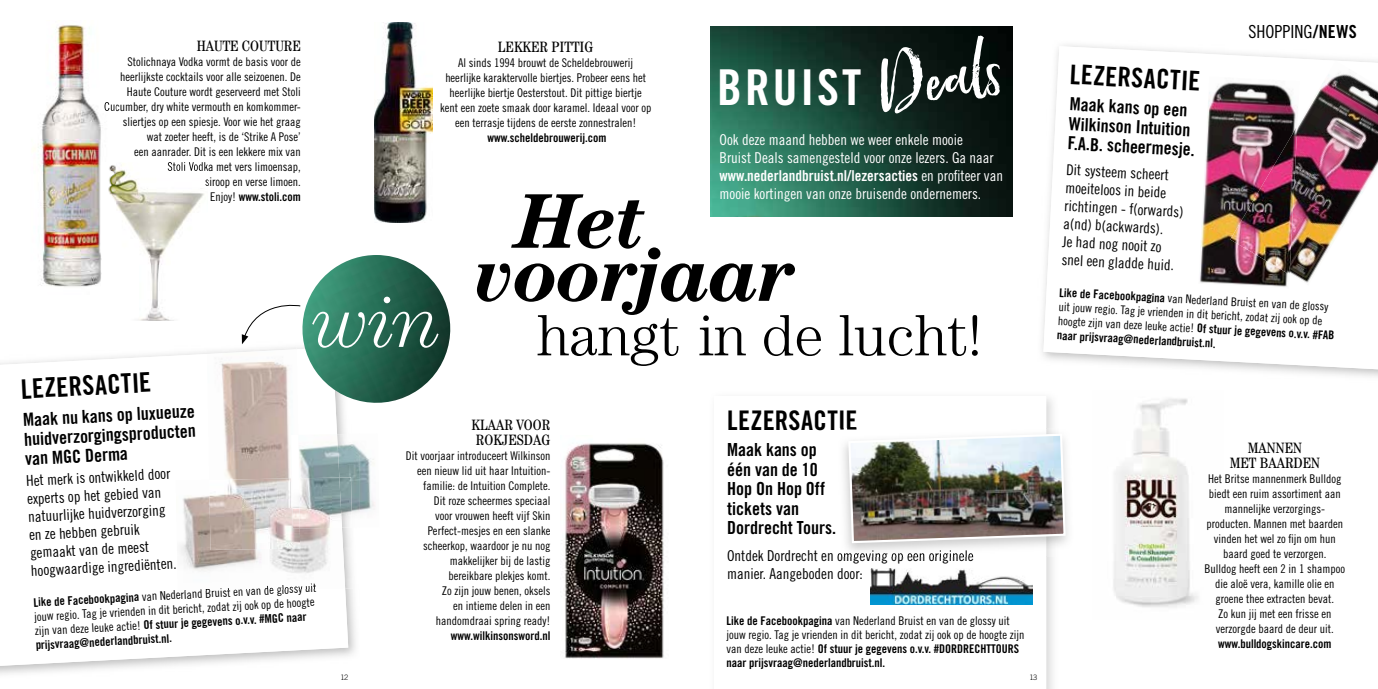
<style>
.page{position:relative;width:1378px;height:689px;background:#fff}
.page>*{position:absolute;margin:0;border:0;box-sizing:border-box;transform-origin:0 0}
.t1{font:94.8px "Hello Sunshine";color:#fff}
.t2{font:italic 700 77.55px "Century Std";letter-spacing:-.02em;color:#000}
.t3{font:italic 300 73.05px "Century LT";color:#fff}
.t4{font:300 58.5px "Century Std";color:#000}
.t5{font:49.5px "Trade Gothic LT Std Bd Cn 20";letter-spacing:.06em;color:#fff}
.t6{font:27px "Trade Gothic LT Std Bd Cn 20";letter-spacing:.01em;color:#000}
.t7{font:18px/19.5px "Trade Gothic LT Std Bd Cn 20";color:#000}
.t8{font:18px "Trade Gothic LT Std Cn 18";color:#000}
.t9{font:15px/18px "Trade Gothic LT Std Cn 18";color:#000}
.t10{font:15px/18px "Trade Gothic LT Std Cn 18";color:#fff}
.t11{font:condensed 15px/15px "Century LT";color:#000}
.t12{font:15px "Trade Gothic LT Std Bd Cn 20";color:#fff}
.t13{font:12px/15px "Trade Gothic LT Std Cn 18";color:#000}
.t14{font:12px/14.2px "Trade Gothic LT Std Bd Cn 20";color:#000}
.t15{font:300 7.5px "Trade Gothic LT Std";color:#000}
.s1{font-family:"Trade Gothic LT Std Cn 18"}
.s2{font-size:78.75px}
.s3{font-family:"Trade Gothic LT Std Bd Cn 20"}
</style>
<div class="page">
<svg style="left:0;top:347px;width:348px;height:319px"></svg>
<img style="left:292px;top:255px;width:159px;height:158px">
<svg style="left:242px;top:299px;width:59px;height:45px"></svg>
<img style="left:207px;top:348px;width:90px;height:1px">
<img style="left:207px;top:349px;width:91px;height:131px">
<img style="left:337px;top:433px;width:38px;height:94px">
<img style="left:291px;top:434px;width:48px;height:44px">
<img style="left:345px;top:527px;width:8px;height:61px">
<img style="left:176px;top:480px;width:169px;height:110px">
<img style="left:178px;top:583px;width:138px;height:8px">
<img style="left:209px;top:478px;width:91px;height:72px">
<img style="left:342px;top:477px;width:10px;height:51px">
<img style="left:292px;top:477px;width:50px;height:51px">
<img style="left:565px;top:443px;width:99px;height:216px">
<img style="left:374px;top:23px;width:58px;height:200px">
<img style="left:33px;top:25px;width:68px;height:262px">
<svg style="left:104px;top:102px;width:12px;height:9px"></svg>
<img style="left:116px;top:163px;width:88px;height:157px">
<img style="left:168px;top:162px;width:40px;height:11px">
<svg style="left:205px;top:179px;width:3px;height:7px"></svg>
<img style="left:101px;top:165px;width:15px;height:109px">
<img style="left:1113px;top:398px;width:85px;height:209px">
<svg style="left:1043px;top:46px;width:335px;height:323px"></svg>
<img style="left:1289px;top:61px;width:89px;height:224px">
<img style="left:1198px;top:76px;width:101px;height:212px">
<img style="left:1230px;top:126px;width:67px;height:148px">
<img style="left:871px;top:568px;width:161px;height:37px">
<img style="left:838px;top:550px;width:135px;height:6px">
<img style="left:840px;top:428px;width:227px;height:116px">
<img style="left:710px;top:26px;width:303px;height:190px">
<p class="t11" style="left:197px;top:38px;width:106px">HAUTE COUTURE</p>
<p class="t13" style="left:104px;top:54px;width:198px;text-align:right">Stolichnaya Vodka vormt de basis voor de heerlijkste cocktails voor alle seizoenen. De Haute Couture wordt geserveerd met Stoli Cucumber, dry white vermouth en komkommer&shy;sliertjes op een spiesje. Voor wie het graag<br>wat zoeter heeft, is de ‘Strike A Pose’<br>een aanrader. Dit is een lekkere mix van<br>Stoli Vodka met vers limoensap,<br>siroop en verse limoen.</p>
<p class="t14" style="left:210px;top:189px;width:92px"><span class="s1">Enjoy!</span> www.stoli.com</p>
<h3 class="t6" style="left:20px;top:373px;width:132px;rotate:-3deg">LEZERSACTIE</h3>
<h1 class="t1" style="left:870px;top:33px;width:125px;rotate:-9deg">Deal<span class="s2">s</span></h1>
<p class="t11" style="left:498px;top:39px;width:97px">LEKKER PITTIG</p>
<p class="t13" style="left:440px;top:55px;width:213px;text-align:center">Al sinds 1994 brouwt de Scheldebrouwerij heerlijke karaktervolle biertjes. Probeer eens het heerlijke biertje Oesterstout. Dit pittige biertje kent een zoete smaak door karamel. Ideaal voor op een terrasje tijdens de eerste zonnestralen!</p>
<p class="t14" style="left:487px;top:130px;width:120px">www.scheldebrouwerij.com</p>
<h3 class="t5" style="left:717px;top:57px;width:145px">BRUIST</h3>
<p class="t10" style="left:719px;top:130px;width:276px">Ook deze maand hebben we weer enkele mooie<br>Bruist Deals samengesteld voor onze lezers. Ga naar</p>
<p class="t12" style="left:719px;top:166px;width:285px">www.nederlandbruist.nl/lezersacties <span class="s1">en profiteer van</span></p>
<p class="t10" style="left:719px;top:184px;width:263px">mooie kortingen van onze bruisende ondernemers.</p>
<h2 class="t2" style="left:516px;top:176px;width:132px">Het</h2>
<h2 class="t2" style="left:475px;top:229px;width:323px">voorjaar</h2>
<h3 class="t4" style="left:537px;top:302px;width:446px">hangt in de lucht!</h3>
<h3 class="t3" style="left:312px;top:280px;width:130px">win</h3>
<h3 class="t7" style="left:23px;top:410px;width:173px;text-align:justify;rotate:-3deg">Maak nu kans op luxueuze huidverzorgingsproducten van MGC Derma</h3>
<p class="t9" style="left:26px;top:472px;width:147px;rotate:-3deg">Het merk is ontwikkeld door experts op het gebied van natuurlijke huidverzorging en ze hebben gebruik gemaakt van de meest hoogwaardige ingrediënten.</p>
<p class="t13" style="left:33px;top:595px;width:285px;line-height:14.2px;rotate:-3deg"><span class="s3">Like de Facebookpagina</span> van Nederland Bruist en van de glossy uit jouw regio. Tag je vrienden in dit bericht, zodat zij ook op de hoogte</p>
<p class="t14" style="left:35px;top:623px;width:273px;rotate:-3deg"><span class="s1">zijn van deze leuke actie!</span> Of stuur je gegevens o.v.v. #MGC naar prijsvraag@nederlandbruist.nl.</p>
<p class="t11" style="left:471px;top:417px;width:80px">KLAAR VOOR<br>ROKJESDAG</p>
<p class="t13" style="left:406px;top:448px;width:146px;text-align:right">Dit voorjaar introduceert Wilkinson een nieuw lid uit haar Intuition&shy;familie: de Intuition Complete.<br>Dit roze scheermes speciaal<br>voor vrouwen heeft vijf Skin<br>Perfect-mesjes en een slanke scheerkop, waardoor je nu nog makkelijker bij de lastig bereikbare plekjes komt.<br>Zo zijn jouw benen, oksels<br>en intieme delen in een handomdraai spring ready!</p>
<p class="t14" style="left:451px;top:628px;width:101px">www.wilkinsonsword.nl</p>
<h3 class="t6" style="left:727px;top:403px;width:132px">LEZERSACTIE</h3>
<h3 class="t7" style="left:727px;top:440px;width:111px">Maak kans op één van de 10<br>Hop On Hop Off tickets van<br>Dordrecht Tours.</h3>
<p class="t9" style="left:727px;top:547px;width:248px">Ontdek Dordrecht en omgeving op een originele manier. Aangeboden door:</p>
<p class="t13" style="left:726px;top:613px;width:299px;line-height:14.2px"><span class="s3">Like de Facebookpagina</span> van Nederland Bruist en van de glossy uit jouw regio. Tag je vrienden in dit bericht, zodat zij ook op de hoogte zijn</p>
<p class="t14" style="left:726px;top:641px;width:294px"><span class="s1">van deze leuke actie!</span> Of stuur je gegevens o.v.v. #DORDRECHTTOURS naar prijsvraag@nederlandbruist.nl.</p>
<p class="t15" style="left:340px;top:672px;width:9px">12</p>
<p class="t15" style="left:1029px;top:672px;width:9px">13</p>
<h3 class="t6" style="left:1071px;top:58px;width:132px;rotate:3deg">LEZERSACTIE</h3>
<h3 class="t7" style="left:1070px;top:94px;width:129px;rotate:3deg">Maak kans op een<br>Wilkinson Intuition<br>F.A.B. scheermesje.</h3>
<p class="t9" style="left:1067px;top:160px;width:121px;rotate:3deg">Dit systeem scheert moeiteloos in beide richtingen - f(orwards) a(nd) b(ackwards).<br>Je had nog nooit zo snel een gladde huid.</p>
<h3 class="t8" style="left:1248px;top:21px;width:110px">SHOPPING<span class="s3">/NEWS</span></h3>
<p class="t13" style="left:1060px;top:285px;width:278px;line-height:14.2px;rotate:3deg"><span class="s3">Like de Facebookpagina</span> van Nederland Bruist en van de glossy uit jouw regio. Tag je vrienden in dit bericht, zodat zij ook op de hoogte zijn van deze leuke actie! <span class="s3">Of stuur je gegevens o.v.v. #FAB</span></p>
<p class="t14" style="left:1057px;top:328px;width:160px;rotate:3deg">naar prijsvraag@nederlandbruist.nl.</p>
<p class="t11" style="left:1229px;top:440px;width:92px;text-align:center">MANNEN<br>MET BAARDEN</p>
<p class="t13" style="left:1204px;top:471px;width:142px;text-align:center">Het Britse mannenmerk Bulldog biedt een ruim assortiment aan mannelijke verzorgings&shy;producten. Mannen met baarden vinden het wel zo fijn om hun baard goed te verzorgen.<br>Bulldog heeft een 2 in 1 shampoo die aloë vera, kamille olie en groene thee extracten bevat.<br>Zo kun jij met een frisse en verzorgde baard de deur uit.</p>
<p class="t14" style="left:1218px;top:637px;width:115px">www.bulldogskincare.com</p>
</div>
